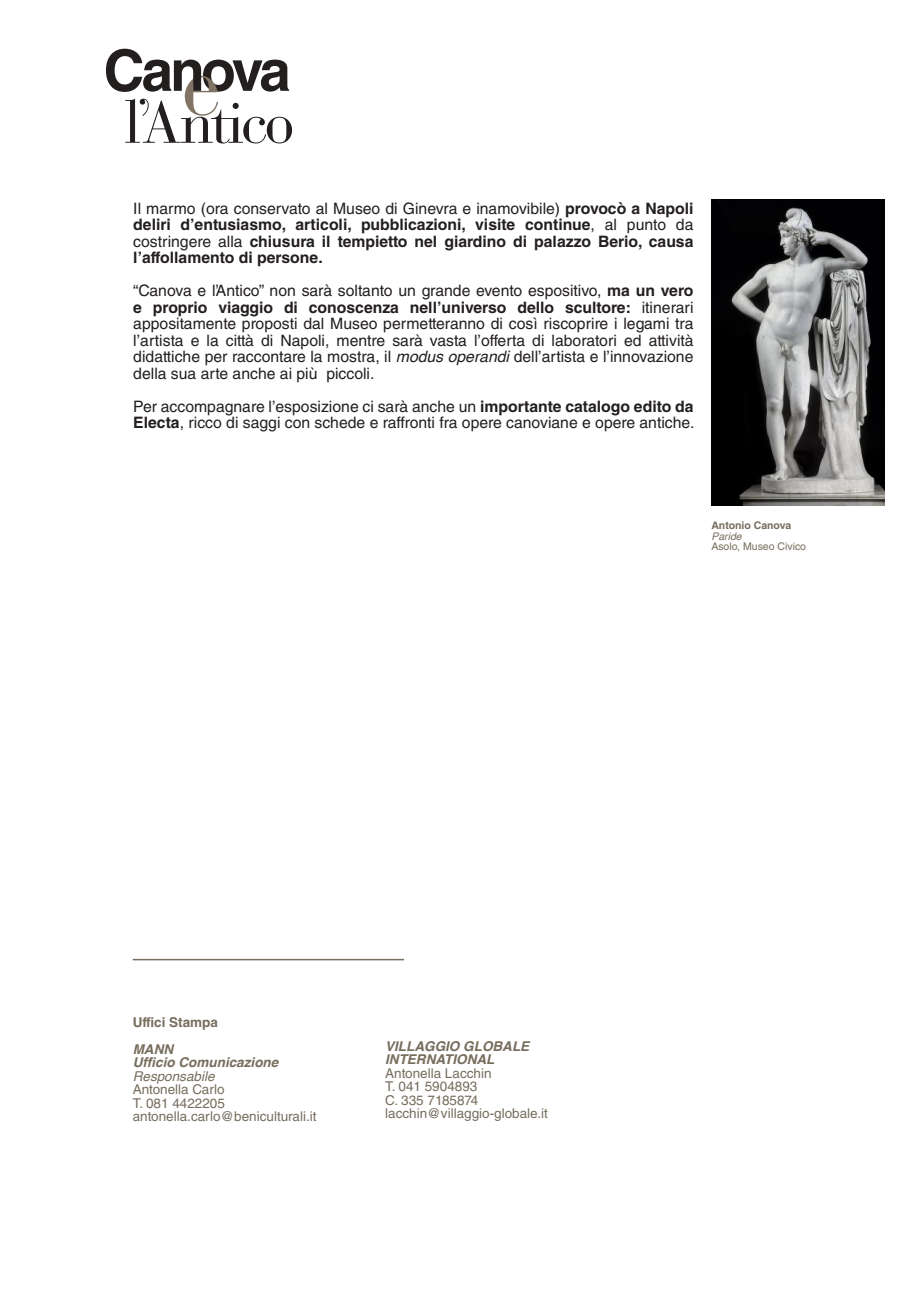
<style>
.page{position:relative;width:919px;height:1289px;background:#fff}
.page>*{position:absolute;margin:0;border:0;box-sizing:border-box;transform-origin:0 0}
.t1{font:15.75px/16.5px "Helvetica LT Std";color:#241f1f;text-align:justify}
.t2{font:700 15.75px/16.5px "Helvetica LT Std";color:#241f1f;text-align:justify}
.t3{font:13.5px/13.5px "Helvetica LT Std";color:#766d5d}
.t4{font:italic 700 13.5px/13.5px "Helvetica";color:#766d5d}
.t5{font:700 13.5px "Helvetica LT Std";color:#766d5d}
.t6{font:italic 13.5px "Helvetica";color:#766d5d}
.t7{font:10.5px "Helvetica LT Std";color:#766d5d}
.t8{font:700 10.5px "Helvetica LT Std";color:#766d5d}
.t9{font:italic 10.5px "Helvetica";color:#766d5d}
.s1{font-weight:400}
.s2{font-weight:700}
.s3{font-family:"Helvetica";font-style:italic}
</style>
<div class="page">
<svg style="left:106px;top:49px;width:186px;height:94px"></svg>
<img style="left:711px;top:199px;width:173px;height:306px">
<hr style="left:133px;top:958px;width:271px;height:2px;background:#766d5d">
<p class="t2" style="left:133px;top:200px;width:561px"><span class="s1">Il marmo (ora conservato al Museo di Ginevra e inamovibile)</span> provocò a Napoli deliri d’entusiasmo, articoli, pubblicazioni, visite continue<span class="s1">, al punto da costringere alla</span> chiusura il tempietto nel giardino di palazzo Berio, causa l’affollamento di persone.</p>
<p class="t1" style="left:133px;top:282px;width:561px">“Canova e l’Antico” non sarà soltanto un grande evento espositivo, <span class="s2">ma un vero e proprio viaggio di conoscenza nell’universo dello scultore:</span> itinerari appositamente proposti dal Museo permetteranno di così riscoprire i legami tra l’artista e la città di Napoli, mentre sarà vasta l’offerta di laboratori ed attività didattiche per raccontare la mostra, il <span class="s3">modus operandi</span> dell’artista e l’innovazione della sua arte anche ai più piccoli.</p>
<p class="t1" style="left:133px;top:398px;width:562px">Per accompagnare l’esposizione ci sarà anche un <span class="s2">importante catalogo edito da<br>Electa</span>, ricco di saggi con schede e raffronti fra opere canoviane e opere antiche.</p>
<p class="t8" style="left:711px;top:519px;width:81px">Antonio Canova</p>
<p class="t9" style="left:711px;top:527px;width:32px">Paride</p>
<p class="t7" style="left:711px;top:540px;width:96px">Asolo, Museo Civico</p>
<p class="t5" style="left:133px;top:1013px;width:87px">Uffici Stampa</p>
<p class="t4" style="left:133px;top:1042px;width:147px">MANN<br>Ufficio Comunicazione</p>
<p class="t6" style="left:133px;top:1065px;width:83px">Responsabile</p>
<p class="t3" style="left:133px;top:1082px;width:185px">Antonella Carlo<br>T. 081 4422205 antonella.carlo@beniculturali.it</p>
<p class="t4" style="left:385px;top:1039px;width:146px">VILLAGGIO GLOBALE<br>INTERNATIONAL</p>
<p class="t3" style="left:385px;top:1066px;width:164px">Antonella Lacchin<br>T. 041 5904893<br>C. 335 7185874 lacchin@villaggio-globale.it</p>
</div>
